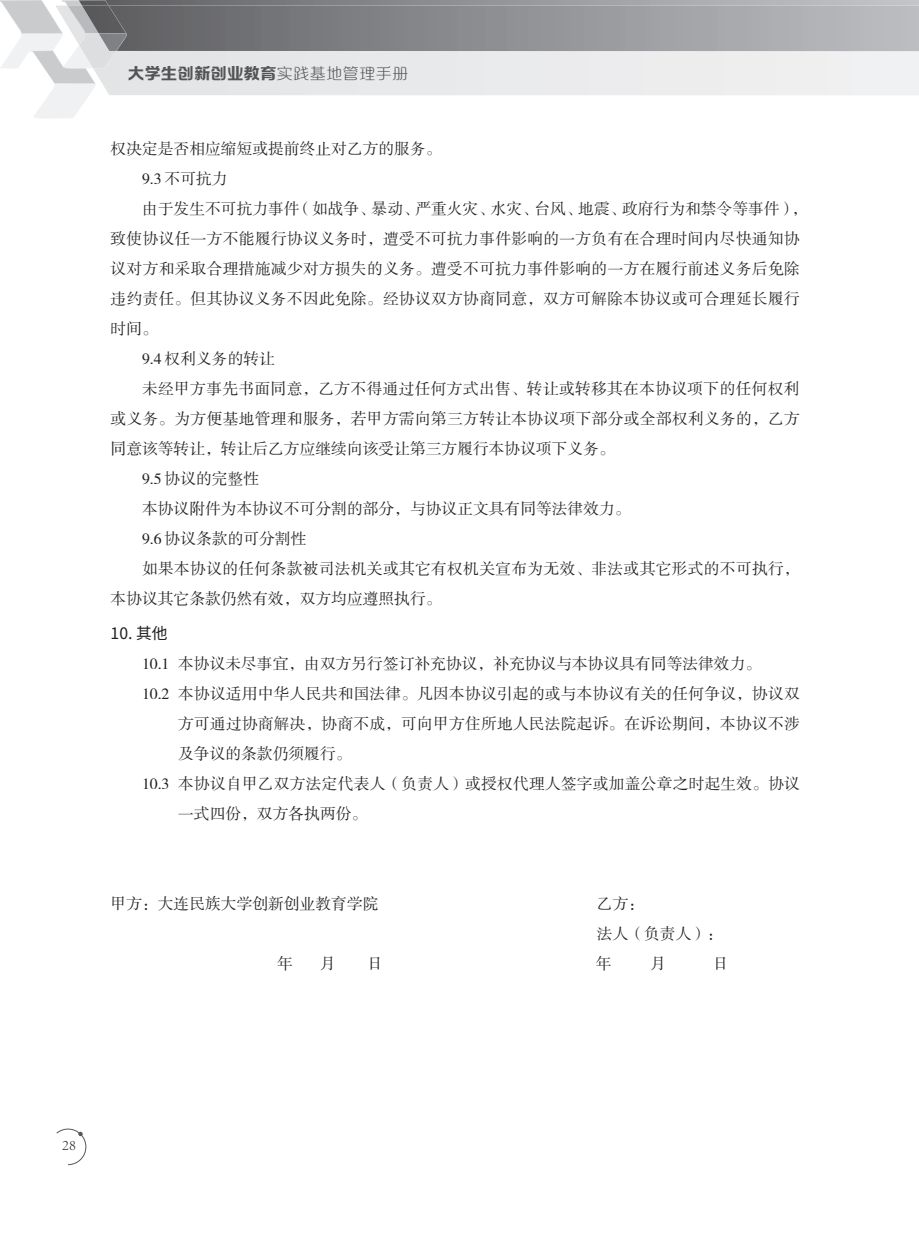
<style>
.page{position:relative;width:919px;height:1238px;background:#fff}
.page>*{position:absolute;margin:0;border:0;box-sizing:border-box;transform-origin:0 0}
.t1{font:16.5px "FZMODTS DA GB1 0";color:#545557}
.t2{font:15.75px/30px "FZSSK GBK1 0";letter-spacing:.015em;color:#231f20}
.t3{font:15.75px "Source Han Sans CN";color:#231f20}
.t4{font:300 15px "Adobe Song Std";color:#231f20}
.s1{font-family:"FZMODTS XIAN GB1 0"}
</style>
<div class="page">
<svg style="left:56px;top:1128px;width:30px;height:36px"></svg>
<svg style="left:0;top:0;width:918px;height:118px"></svg>
<p class="t1" style="left:128px;top:64px;width:282px">大学生创新创业教育<span class="s1">实践基地管理手册</span></p>
<p class="t2" style="left:111px;top:134px;width:332px">权决定是否相应缩短或提前终止对乙方的服务。</p>
<p class="t2" style="left:142px;top:164px;width:87px">9.3 不可抗力</p>
<p class="t2" style="left:142px;top:194px;width:667px">由于发生不可抗力事件（如战争、暴动、严重火灾、水灾、台风、地震、政府行为和禁令等事件），</p>
<p class="t2" style="left:111px;top:224px;width:690px">致使协议任一方不能履行协议义务时，遭受不可抗力事件影响的一方负有在合理时间内尽快通知协</p>
<p class="t2" style="left:111px;top:254px;width:690px">议对方和采取合理措施减少对方损失的义务。遭受不可抗力事件影响的一方在履行前述义务后免除</p>
<p class="t2" style="left:111px;top:284px;width:690px">违约责任。但其协议义务不因此免除。经协议双方协商同意，双方可解除本协议或可合理延长履行</p>
<p class="t2" style="left:111px;top:314px;width:49px">时间。</p>
<p class="t2" style="left:142px;top:344px;width:134px">9.4 权利义务的转让</p>
<p class="t2" style="left:142px;top:374px;width:659px">未经甲方事先书面同意，乙方不得通过任何方式出售、转让或转移其在本协议项下的任何权利</p>
<p class="t2" style="left:111px;top:404px;width:690px">或义务。为方便基地管理和服务，若甲方需向第三方转让本协议项下部分或全部权利义务的，乙方</p>
<p class="t2" style="left:111px;top:434px;width:506px">同意该等转让，转让后乙方应继续向该受让第三方履行本协议项下义务。</p>
<p class="t2" style="left:142px;top:464px;width:119px">9.5 协议的完整性</p>
<p class="t2" style="left:142px;top:494px;width:490px">本协议附件为本协议不可分割的部分，与协议正文具有同等法律效力。</p>
<p class="t2" style="left:142px;top:524px;width:166px">9.6 协议条款的可分割性</p>
<p class="t2" style="left:142px;top:554px;width:659px">如果本协议的任何条款被司法机关或其它有权机关宣布为无效、非法或其它形式的不可执行，</p>
<p class="t2" style="left:111px;top:584px;width:332px">本协议其它条款仍然有效，双方均应遵照执行。</p>
<p class="t3" style="left:111px;top:624px;width:58px">10. 其他</p>
<p class="t2" style="left:142px;top:648px;width:620px">10.1 本协议未尽事宜，由双方另行签订补充协议，补充协议与本协议具有同等法律效力。</p>
<p class="t2" style="left:142px;top:678px;width:659px">10.2 本协议适用中华人民共和国法律。凡因本协议引起的或与本协议有关的任何争议，协议双</p>
<p class="t2" style="left:178px;top:708px;width:623px">方可通过协商解决，协商不成，可向甲方住所地人民法院起诉。在诉讼期间，本协议不涉</p>
<p class="t2" style="left:178px;top:738px;width:175px">及争议的条款仍须履行。</p>
<p class="t2" style="left:142px;top:768px;width:659px">10.3 本协议自甲乙双方法定代表人（负责人）或授权代理人签字或加盖公章之时起生效。协议</p>
<p class="t2" style="left:178px;top:798px;width:190px">一式四份，双方各执两份。</p>
<p class="t2" style="left:111px;top:888px;width:269px">甲方：大连民族大学创新创业教育学院</p>
<p class="t2" style="left:597px;top:888px;width:128px">乙方：<br>法人（负责人）：</p>
<p class="t2" style="left:277px;top:948px;width:17px">年</p>
<p class="t2" style="left:320px;top:948px;width:17px">月</p>
<p class="t2" style="left:367px;top:948px;width:17px">日</p>
<p class="t2" style="left:596px;top:948px;width:17px">年</p>
<p class="t2" style="left:650px;top:948px;width:17px">月</p>
<p class="t2" style="left:712px;top:948px;width:17px">日</p>
<p class="t4" style="left:62px;top:1136px;width:15px">28</p>
</div>
